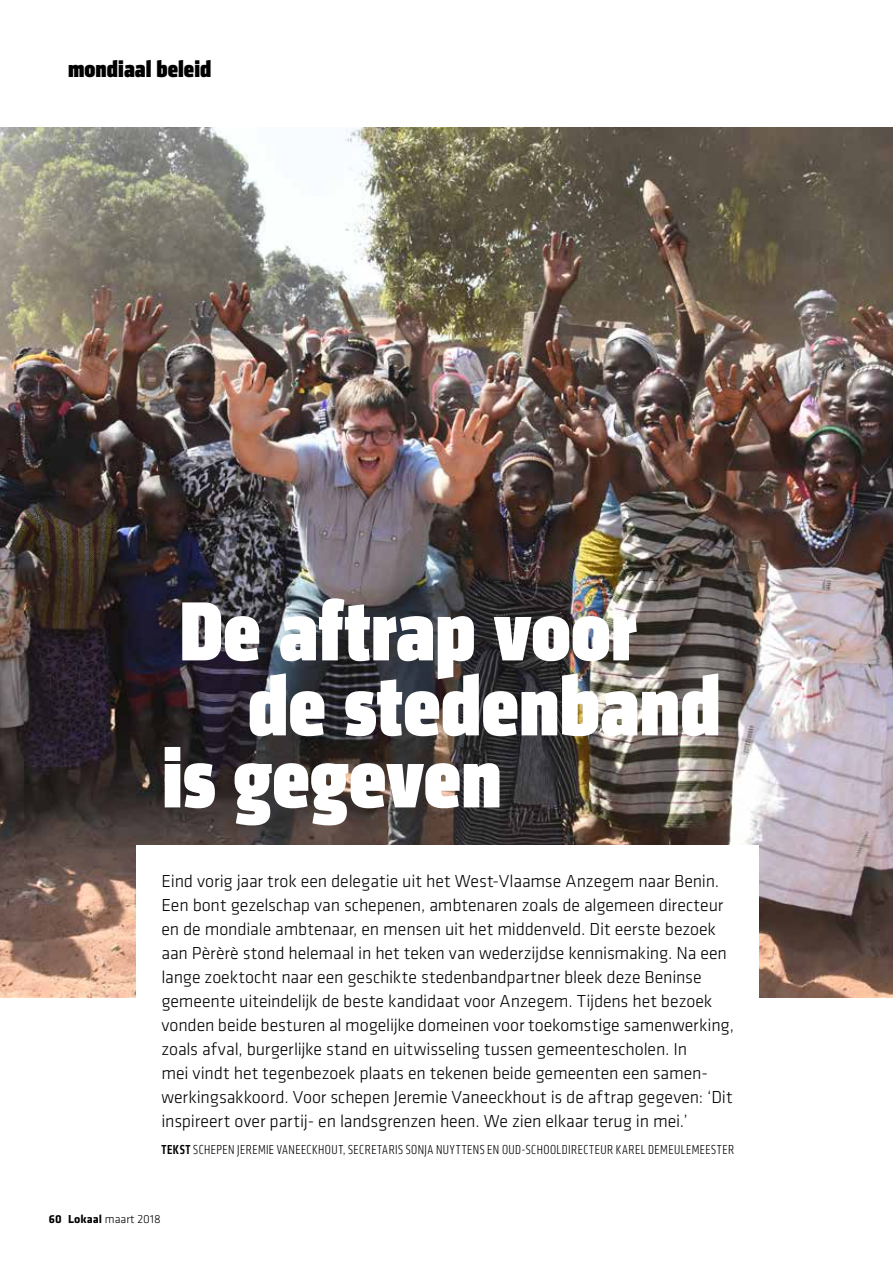
<style>
.page{position:relative;width:893px;height:1263px;background:#fff}
.page>*{position:absolute;margin:0;border:0;box-sizing:border-box;transform-origin:0 0}
.t1{font:900 condensed 87px "Klavika Display";color:#fff}
.t2{font:900 condensed 24px "Klavika Display";letter-spacing:.005em;color:#000}
.t3{font:300 18px/24px "Klavika";letter-spacing:-.01em;color:#000}
.t4{font:300 13.5px "Klavika Condensed";letter-spacing:.035em;color:#000}
.t5{font:300 12px "Klavika";letter-spacing:.005em;color:#000}
.s1{font-weight:500}
.s2{font-weight:700}
</style>
<div class="page">
<img style="left:0;top:128px;width:893px;height:870px">
<div style="left:136px;top:845px;width:623px;height:260px;background:#fff"></div>
<h2 class="t2" style="left:68px;top:55px;width:145px">mondiaal beleid</h2>
<h1 class="t1" style="left:179px;top:581px;width:459px">De aftrap voor</h1>
<h1 class="t1" style="left:248px;top:656px;width:475px">de stedenband</h1>
<h1 class="t1" style="left:162px;top:728px;width:341px">is gegeven</h1>
<p class="t3" style="left:161px;top:869px;width:574px">Eind vorig jaar trok een delegatie uit het West-Vlaamse Anzegem naar Benin.<br>Een bont gezelschap van schepenen, ambtenaren zoals de algemeen directeur en de mondiale ambtenaar, en mensen uit het middenveld. Dit eerste bezoek aan Pèrèrè stond helemaal in het teken van wederzijdse kennismaking. Na een lange zoektocht naar een geschikte stedenbandpartner bleek deze Beninse gemeente uiteindelijk de beste kandidaat voor Anzegem. Tijdens het bezoek vonden beide besturen al mogelijke domeinen voor toekomstige samenwerking, zoals afval, burgerlijke stand en uitwisseling tussen gemeentescholen. In<br>mei vindt het tegenbezoek plaats en tekenen beide gemeenten een samen&shy;werkingsakkoord. Voor schepen Jeremie Vaneeckhout is de aftrap gegeven: ‘Dit inspireert over partij- en landsgrenzen heen. We zien elkaar terug in mei.’</p>
<p class="t4" style="left:161px;top:1142px;width:574px"><span class="s1">TEKST</span> SCHEPEN JEREMIE VANEECKHOUT, SECRETARIS SONJA NUYTTENS EN OUD-SCHOOLDIRECTEUR KAREL DEMEULEMEESTER</p>
<p class="t5" style="left:49px;top:1212px;width:113px"><span class="s2">60 Lokaal</span> maart 2018</p>
</div>
